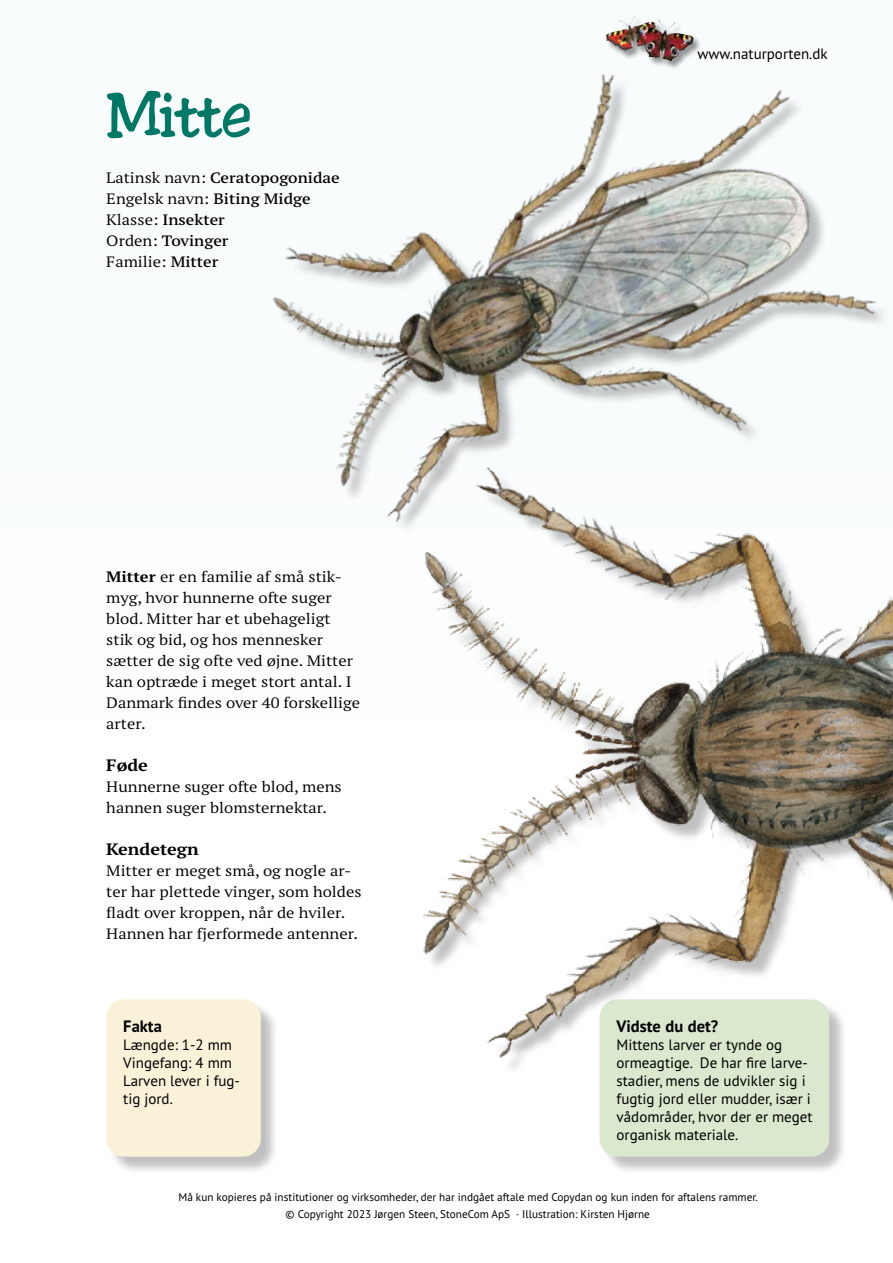
<style>
.page{position:relative;width:893px;height:1263px;background:#fff}
.page>*{position:absolute;margin:0;border:0;box-sizing:border-box;transform-origin:0 0}
.t1{font:60px "Toledo";color:#007866}
.t2{font:700 16.5px "PT Sans Pro";color:#000}
.t3{font:700 expanded 16.5px "PT Serif Pro";color:#000}
.t4{font:expanded 15px/21px "PT Serif Pro";color:#000}
.t5{font:15px/18px "PT Sans Pro";color:#000}
.t6{font:600 expanded 15px/21px "PT Serif Pro";color:#000}
.t7{font:11.25px/16.5px "PT Sans Pro";color:#000;text-align:center}
.s1{font-weight:400}
.s2{font-weight:700}
</style>
<div class="page">
<div style="left:109px;top:1002px;width:171px;height:174px;background:#000;opacity:.25"></div>
<div style="left:106px;top:999px;width:155px;height:158px;background:#faf1d9;border-radius:18px"></div>
<div style="left:602px;top:1002px;width:246px;height:174px;background:#000;opacity:.25"></div>
<div style="left:600px;top:999px;width:229px;height:158px;background:#dae8ce;border-radius:18px"></div>
<img style="left:272px;top:16px;width:614px;height:502px">
<img style="left:392px;top:334px;width:501px;height:732px">
<h1 class="t1" style="left:106px;top:78px;width:147px">Mitte</h1>
<p class="t6" style="left:106px;top:166px;width:235px"><span class="s1">Latinsk navn:</span> Ceratopogonidae<br><span class="s1">Engelsk navn:</span> Biting Midge<br><span class="s1">Klasse:</span> Insekter<br><span class="s1">Orden:</span> Tovinger<br><span class="s1">Familie:</span> Mitter</p>
<p class="t4" style="left:106px;top:565px;width:255px"><span class="s2">Mitter</span> er en familie af små stik&shy;myg, hvor hunnerne ofte suger blod. Mitter har et ubehageligt stik og bid, og hos mennesker sætter de sig ofte ved øjne. Mitter kan optræde i meget stort antal. I<br>Danmark findes over 40 forskellige arter.</p>
<p class="t3" style="left:106px;top:754px;width:43px">Føde</p>
<p class="t4" style="left:106px;top:775px;width:237px">Hunnerne suger ofte blod, mens hannen suger blomsternektar.</p>
<p class="t3" style="left:106px;top:838px;width:94px">Kendetegn</p>
<p class="t4" style="left:106px;top:859px;width:257px">Mitter er meget små, og nogle ar&shy;ter har plettede vinger, som holdes fladt over kroppen, når de hviler.<br>Hannen har fjerformede antenner.</p>
<p class="t2" style="left:123px;top:1015px;width:40px">Fakta</p>
<p class="t5" style="left:123px;top:1035px;width:118px">Længde: 1-2 mm<br>Vingefang: 4 mm<br>Larven lever i fug&shy;tig jord.</p>
<p class="t5" style="left:698px;top:44px;width:132px">www.naturporten.dk</p>
<p class="t2" style="left:617px;top:1015px;width:103px">Vidste du det?</p>
<p class="t5" style="left:617px;top:1035px;width:197px">Mittens larver er tynde og ormeagtige. De har fire larve&shy;stadier, mens de udvikler sig i fugtig jord eller mudder, især i vådområder, hvor der er meget organisk materiale.</p>
<p class="t7" style="left:178px;top:1189px;width:581px">Må kun kopieres på institutioner og virksomheder, der har indgået aftale med Copydan og kun inden for aftalens rammer. © Copyright 2023 Jørgen Steen, StoneCom ApS · Illustration: Kirsten Hjørne</p>
</div>
